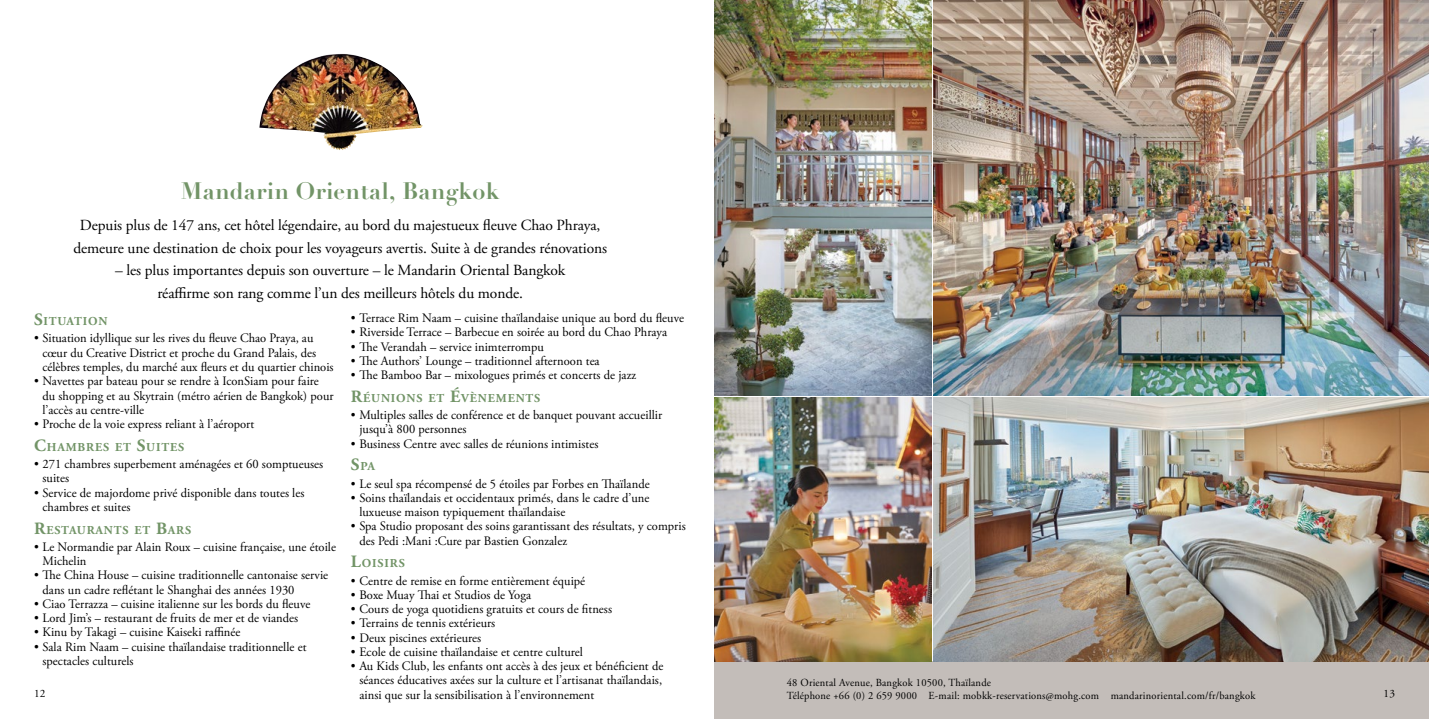
<style>
.page{position:relative;width:1429px;height:719px;background:#fff}
.page>*{position:absolute;margin:0;border:0;box-sizing:border-box;transform-origin:0 0}
.t1{font:700 23.25px "Didot";letter-spacing:.01em;color:#729467}
.t2{font:15.45px/22.5px "Adobe Garamond Pro";letter-spacing:-.005em;color:#000;text-align:center}
.t3{font:12.9px/14.2px "Adobe Garamond Pro";color:#000}
.t4{font:700 12.15px "Adobe Garamond Pro";letter-spacing:.07em;color:#729467}
.t5{font:11.25px "Adobe Garamond Pro";color:#000}
.t6{font:10.8px/12.8px "Adobe Garamond Pro";letter-spacing:.02em;color:#000}
.s1{font-size:17.25px}
</style>
<div class="page">
<div style="left:714px;top:661px;width:715px;height:58px;background:#c3bdb9"></div>
<img style="left:714px;top:0;width:217px;height:395px">
<img style="left:714px;top:398px;width:217px;height:263px">
<img style="left:933px;top:0;width:496px;height:395px">
<img style="left:933px;top:398px;width:496px;height:263px">
<img style="left:259px;top:54px;width:92px;height:96px">
<h1 class="t1" style="left:181px;top:176px;width:320px">Mandarin Oriental, Bangkok</h1>
<p class="t2" style="left:73px;top:215px;width:535px">Depuis plus de 147 ans, cet hôtel légendaire, au bord du majestueux fleuve Chao Phraya, demeure une destination de choix pour les voyageurs avertis. Suite à de grandes rénovations</p>
<p class="t2" style="left:115px;top:260px;width:452px">– les plus importantes depuis son ouverture – le Mandarin Oriental Bangkok réaffirme son rang comme l’un des meilleurs hôtels du monde.</p>
<p class="t4" style="left:34px;top:314px;width:75px"><span class="s1">S</span>ITUATION</p>
<p class="t3" style="left:43px;top:331px;width:293px;text-indent:-9px">• Situation idyllique sur les rives du fleuve Chao Praya, au cœur du Creative District et proche du Grand Palais, des célèbres temples, du marché aux fleurs et du quartier chinois</p>
<p class="t3" style="left:43px;top:374px;width:293px;text-indent:-9px">• Navettes par bateau pour se rendre à IconSiam pour faire du shopping et au Skytrain (métro aérien de Bangkok) pour l’accès au centre-ville</p>
<p class="t3" style="left:34px;top:417px;width:222px">• Proche de la voie express reliant à l’aéroport</p>
<p class="t4" style="left:34px;top:440px;width:151px"><span class="s1">C</span>HAMBRES ET <span class="s1">S</span>UITES</p>
<p class="t3" style="left:43px;top:457px;width:282px;text-indent:-9px">• 271 chambres superbement aménagées et 60 somptueuses suites</p>
<p class="t3" style="left:43px;top:485px;width:263px;text-indent:-9px">• Service de majordome privé disponible dans toutes les chambres et suites</p>
<p class="t4" style="left:34px;top:522px;width:158px"><span class="s1">R</span>ESTAURANTS ET <span class="s1">B</span>ARS</p>
<p class="t3" style="left:43px;top:540px;width:295px;text-indent:-9px">• Le Normandie par Alain Roux – cuisine française, une étoile<br>Michelin</p>
<p class="t3" style="left:43px;top:568px;width:287px;text-indent:-9px">• The China House – cuisine traditionnelle cantonaise servie dans un cadre reflétant le Shanghai des années 1930</p>
<p class="t3" style="left:34px;top:597px;width:278px">• Ciao Terrazza – cuisine italienne sur les bords du fleuve</p>
<p class="t3" style="left:34px;top:611px;width:266px">• Lord Jim’s – restaurant de fruits de mer et de viandes</p>
<p class="t3" style="left:34px;top:625px;width:208px">• Kinu by Takagi – cuisine Kaiseki raffinée</p>
<p class="t3" style="left:43px;top:639px;width:265px;text-indent:-9px">• Sala Rim Naam – cuisine thaïlandaise traditionnelle et spectacles culturels</p>
<p class="t3" style="left:351px;top:311px;width:335px">• Terrace Rim Naam – cuisine thaïlandaise unique au bord du fleuve</p>
<p class="t3" style="left:351px;top:325px;width:318px">• Riverside Terrace – Barbecue en soirée au bord du Chao Phraya</p>
<p class="t3" style="left:351px;top:340px;width:194px">• The Verandah – service inimterrompu</p>
<p class="t3" style="left:351px;top:354px;width:250px">• The Authors’ Lounge – traditionnel afternoon tea</p>
<p class="t3" style="left:351px;top:368px;width:287px">• The Bamboo Bar – mixologues primés et concerts de jazz</p>
<p class="t4" style="left:351px;top:391px;width:190px"><span class="s1">R</span>ÉUNIONS ET <span class="s1">É</span>VÈNEMENTS</p>
<p class="t3" style="left:359px;top:408px;width:304px;text-indent:-9px">• Multiples salles de conférence et de banquet pouvant accueillir jusqu’à 800 personnes</p>
<p class="t3" style="left:351px;top:437px;width:249px">• Business Centre avec salles de réunions intimistes</p>
<p class="t4" style="left:351px;top:459px;width:26px"><span class="s1">S</span>PA</p>
<p class="t3" style="left:351px;top:477px;width:300px">• Le seul spa récompensé de 5 étoiles par Forbes en Thaïlande</p>
<p class="t3" style="left:359px;top:491px;width:292px;text-indent:-9px">• Soins thaïlandais et occidentaux primés, dans le cadre d’une luxueuse maison typiquement thaïlandaise</p>
<p class="t3" style="left:359px;top:519px;width:328px;text-indent:-9px">• Spa Studio proposant des soins garantissant des résultats, y compris des Pedi :Mani :Cure par Bastien Gonzalez</p>
<p class="t4" style="left:351px;top:556px;width:55px"><span class="s1">L</span>OISIRS</p>
<p class="t3" style="left:351px;top:574px;width:236px">• Centre de remise en forme entièrement équipé</p>
<p class="t3" style="left:351px;top:588px;width:182px">• Boxe Muay Thai et Studios de Yoga</p>
<p class="t3" style="left:351px;top:602px;width:263px">• Cours de yoga quotidiens gratuits et cours de fitness</p>
<p class="t3" style="left:351px;top:616px;width:146px">• Terrains de tennis extérieurs</p>
<p class="t3" style="left:351px;top:631px;width:132px">• Deux piscines extérieures</p>
<p class="t3" style="left:351px;top:645px;width:234px">• Ecole de cuisine thaïlandaise et centre culturel</p>
<p class="t3" style="left:359px;top:659px;width:305px;text-align:justify;text-indent:-9px">• Au Kids Club, les enfants ont accès à des jeux et bénéficient de séances éducatives axées sur la culture et l’artisanat thaïlandais, ainsi que sur la sensibilisation à l’environnement</p>
<p class="t6" style="left:787px;top:677px;width:470px">48 Oriental Avenue, Bangkok 10500, Thaïlande<br>Téléphone +66 (0) 2 659 9000 E-mail: mobkk-reservations@mohg.com mandarinoriental.com/fr/bangkok</p>
<p class="t5" style="left:34px;top:687px;width:13px">12</p>
<p class="t5" style="left:1383px;top:687px;width:13px">13</p>
</div>
